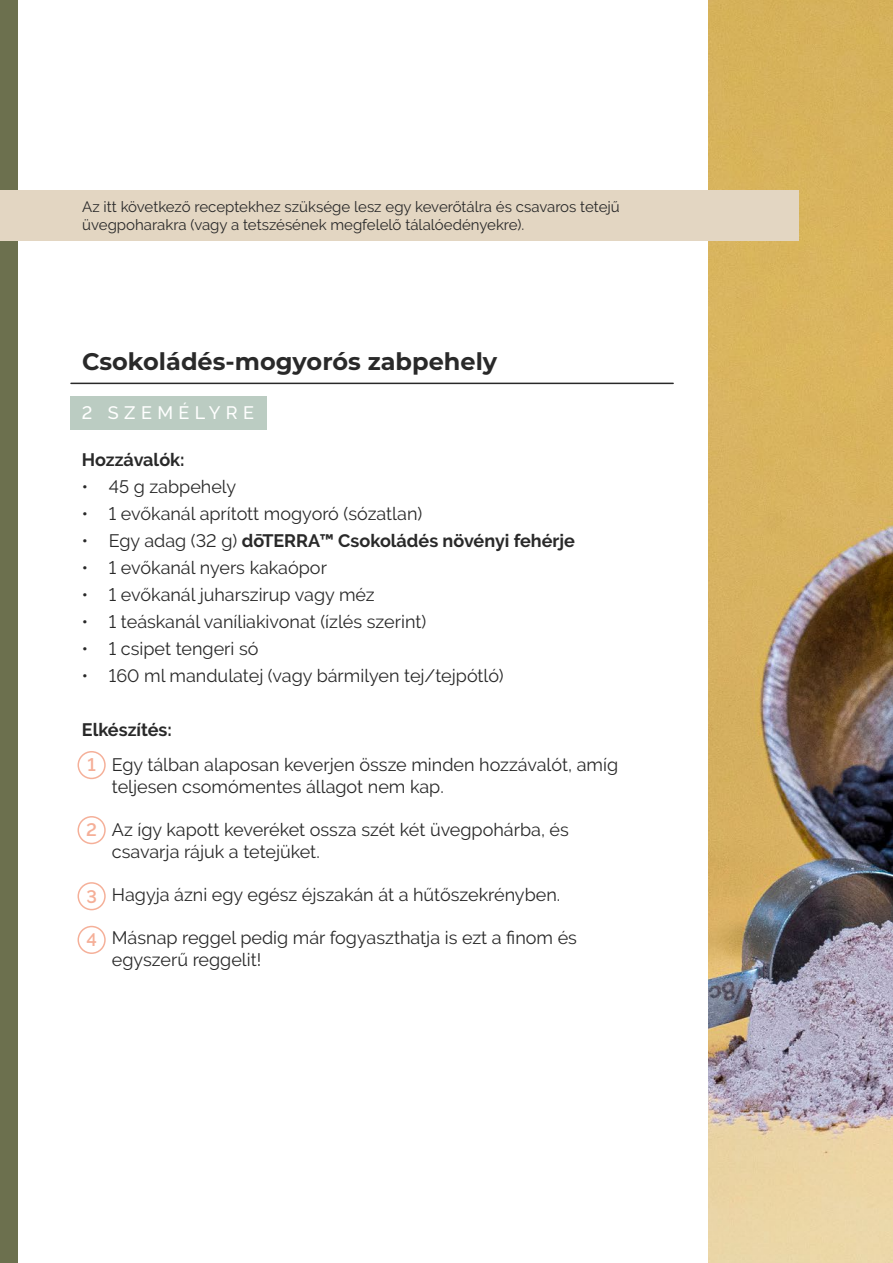
<style>
.page{position:relative;width:893px;height:1263px;background:#fff}
.page>*{position:absolute;margin:0;border:0;box-sizing:border-box;transform-origin:0 0}
.t1{font:700 24px "Montserrat";color:#292929}
.t2{font:18px/21.6px "Raleway";color:#292929}
.t3{font:700 18px "Raleway";color:#292929}
.t4{font:500 18px "Raleway";letter-spacing:.3em;color:#fff}
.t5{font:600 18px "Raleway";color:#f5af98}
.t6{font:15px/18px "Raleway";color:#292929}
.s1{font-weight:400}
</style>
<div class="page">
<img style="left:709px;top:0;width:184px;height:1263px">
<div style="left:0;top:0;width:17px;height:1263px;background:#6c704e"></div>
<hr style="left:71px;top:383px;width:602px;height:1px;background:#292929">
<div style="left:0;top:190px;width:798px;height:51px;background:#e3d6c2"></div>
<div style="left:70px;top:396px;width:197px;height:33px;background:#bbccc2"></div>
<div style="left:78px;top:751px;width:28px;height:28px;border:2px solid #f5b099;border-radius:50%"></div>
<div style="left:78px;top:816px;width:28px;height:28px;border:2px solid #f5b099;border-radius:50%"></div>
<div style="left:78px;top:882px;width:28px;height:28px;border:2px solid #f5b099;border-radius:50%"></div>
<div style="left:78px;top:926px;width:28px;height:28px;border:2px solid #f5b099;border-radius:50%"></div>
<p class="t6" style="left:82px;top:198px;width:539px">Az itt következő receptekhez szüksége lesz egy keverőtálra és csavaros tetejű üvegpoharakra (vagy a tetszésének megfelelő tálalóedényekre).</p>
<h1 class="t1" style="left:82px;top:344px;width:417px">Csokoládés-mogyorós zabpehely</h1>
<p class="t4" style="left:82px;top:402px;width:174px">2 SZEMÉLYRE</p>
<p class="t3" style="left:82px;top:449px;width:104px">Hozzávalók:</p>
<p class="t2" style="left:82px;top:476px;width:156px">• 45 g zabpehely</p>
<p class="t2" style="left:82px;top:503px;width:342px">• 1 evőkanál aprított mogyoró (sózatlan)</p>
<p class="t3" style="left:82px;top:530px;width:495px"><span class="s1">• Egy adag (32 g)</span> dōTERRA™ Csokoládés növényi fehérje</p>
<p class="t2" style="left:82px;top:557px;width:247px">• 1 evőkanál nyers kakaópor</p>
<p class="t2" style="left:82px;top:584px;width:294px">• 1 evőkanál juharszirup vagy méz</p>
<p class="t2" style="left:82px;top:611px;width:346px">• 1 teáskanál vaníliakivonat (ízlés szerint)</p>
<p class="t2" style="left:82px;top:638px;width:178px">• 1 csipet tengeri só</p>
<p class="t2" style="left:82px;top:665px;width:423px">• 160 ml mandulatej (vagy bármilyen tej/tejpótló)</p>
<p class="t3" style="left:82px;top:719px;width:92px">Elkészítés:</p>
<p class="t5" style="left:87px;top:755px;width:10px">1</p>
<p class="t5" style="left:86px;top:820px;width:12px">2</p>
<p class="t5" style="left:86px;top:886px;width:12px">3</p>
<p class="t5" style="left:86px;top:929px;width:12px">4</p>
<p class="t2" style="left:112px;top:754px;width:508px">Egy tálban alaposan keverjen össze minden hozzávalót, amíg teljesen csomómentes állagot nem kap.</p>
<p class="t2" style="left:112px;top:819px;width:458px">Az így kapott keveréket ossza szét két üvegpohárba, és csavarja rájuk a tetejüket.</p>
<p class="t2" style="left:112px;top:884px;width:450px">Hagyja ázni egy egész éjszakán át a hűtőszekrényben.</p>
<p class="t2" style="left:112px;top:927px;width:467px">Másnap reggel pedig már fogyaszthatja is ezt a finom és egyszerű reggelit!</p>
</div>
